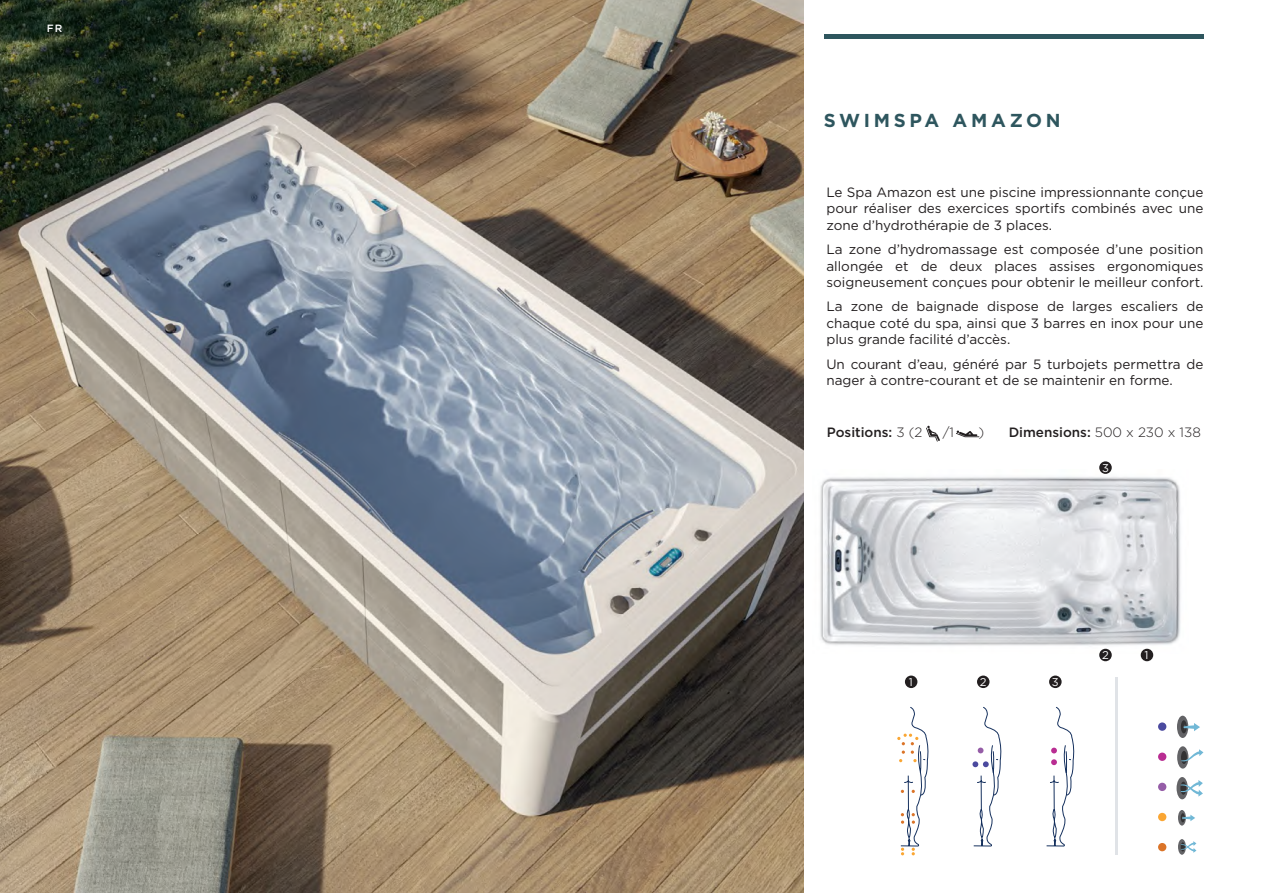
<style>
.page{position:relative;width:1263px;height:893px;background:#fff}
.page>*{position:absolute;margin:0;border:0;box-sizing:border-box;transform-origin:0 0}
.t1{font:700 18.75px "Gotham";letter-spacing:.2em;color:#2e565e}
.t2{font:13.5px/16.2px "Gotham";color:#231f20;text-align:justify}
.t3{font:500 13.5px "Gotham";color:#231f20}
.t4{font:300 13.5px "Gotham";color:#231f20}
.t5{font:11.25px "Gotham";color:#fff}
.t6{font:500 10.5px "Gotham";color:#fff}
.s1{font-weight:300}
</style>
<div class="page">
<img style="left:0;top:0;width:803px;height:893px">
<svg style="left:897px;top:706px;width:31px;height:149px"></svg>
<svg style="left:972px;top:706px;width:29px;height:141px"></svg>
<svg style="left:1046px;top:706px;width:28px;height:141px"></svg>
<div style="left:905px;top:676px;width:12px;height:12px;background:#231f20;border-radius:50%"></div>
<div style="left:977px;top:676px;width:12px;height:12px;background:#231f20;border-radius:50%"></div>
<div style="left:1049px;top:676px;width:12px;height:12px;background:#231f20;border-radius:50%"></div>
<img style="left:820px;top:470px;width:361px;height:184px">
<div style="left:1141px;top:649px;width:12px;height:12px;background:#231f20;border-radius:50%"></div>
<div style="left:1099px;top:649px;width:13px;height:12px;background:#231f20;border-radius:50%"></div>
<div style="left:1099px;top:461px;width:13px;height:13px;background:#231f20;border-radius:50%"></div>
<div style="left:1158px;top:753px;width:8px;height:8px;background:#b92d92;border-radius:50%"></div>
<div style="left:1158px;top:722px;width:8px;height:9px;background:#4b4a9f;border-radius:50%"></div>
<div style="left:1158px;top:843px;width:8px;height:8px;background:#db7428;border-radius:50%"></div>
<div style="left:1158px;top:813px;width:8px;height:8px;background:#faa633;border-radius:50%"></div>
<div style="left:1158px;top:783px;width:8px;height:8px;background:#955da7;border-radius:50%"></div>
<svg style="left:1176px;top:777px;width:12px;height:22px"></svg>
<svg style="left:1181px;top:780px;width:22px;height:16px"></svg>
<div style="left:1177px;top:746px;width:11px;height:23px;background:#636366;border-radius:50%"></div>
<div style="left:1181px;top:751px;width:6px;height:13px;background:#333233;border-radius:50%"></div>
<svg style="left:1181px;top:749px;width:22px;height:13px"></svg>
<div style="left:1177px;top:716px;width:11px;height:22px;background:#636366;border-radius:50%"></div>
<div style="left:1181px;top:720px;width:6px;height:13px;background:#333233;border-radius:50%"></div>
<svg style="left:1183px;top:723px;width:17px;height:8px"></svg>
<svg style="left:1178px;top:839px;width:8px;height:16px"></svg>
<svg style="left:1181px;top:841px;width:15px;height:12px"></svg>
<svg style="left:1178px;top:810px;width:8px;height:16px"></svg>
<svg style="left:1181px;top:813px;width:14px;height:9px"></svg>
<hr style="left:1116px;top:677px;width:2px;height:178px;background:#e0e3e7">
<hr style="left:824px;top:34px;width:379px;height:4px;background:#2e565e">
<svg style="left:956px;top:430px;width:23px;height:7px"></svg>
<svg style="left:926px;top:426px;width:14px;height:16px"></svg>
<p class="t6" style="left:47px;top:22px;width:17px">FR</p>
<p class="t1" style="left:824px;top:108px;width:238px">SWIMSPA AMAZON</p>
<p class="t2" style="left:826px;top:184px;width:379px">Le Spa Amazon est une piscine impressionnante conçue pour réaliser des exercices sportifs combinés avec une zone d’hydrothérapie de 3 places.</p>
<p class="t2" style="left:826px;top:241px;width:379px">La zone d’hydromassage est composée d’une position allongée et de deux places assises ergonomiques soigneusement conçues pour obtenir le meilleur confort.</p>
<p class="t2" style="left:826px;top:298px;width:379px">La zone de baignade dispose de larges escaliers de chaque coté du spa, ainsi que 3 barres en inox pour une plus grande facilité d’accès.</p>
<p class="t2" style="left:826px;top:355px;width:379px">Un courant d’eau, généré par 5 turbojets permettra de nager à contre-courant et de se maintenir en forme.</p>
<p class="t3" style="left:827px;top:423px;width:97px">Positions: <span class="s1">3 (2</span></p>
<p class="t4" style="left:943px;top:424px;width:13px">/1</p>
<p class="t4" style="left:978px;top:424px;width:7px">)</p>
<p class="t3" style="left:1009px;top:423px;width:194px">Dimensions: <span class="s1">500 x 230 x 138</span></p>
<p class="t5" style="left:1102px;top:461px;width:8px">3</p>
<p class="t5" style="left:909px;top:675px;width:6px">1</p>
<p class="t5" style="left:980px;top:674px;width:8px">2</p>
<p class="t5" style="left:1052px;top:675px;width:8px">3</p>
<p class="t5" style="left:1102px;top:647px;width:8px">2</p>
<p class="t5" style="left:1144px;top:648px;width:6px">1</p>
</div>
